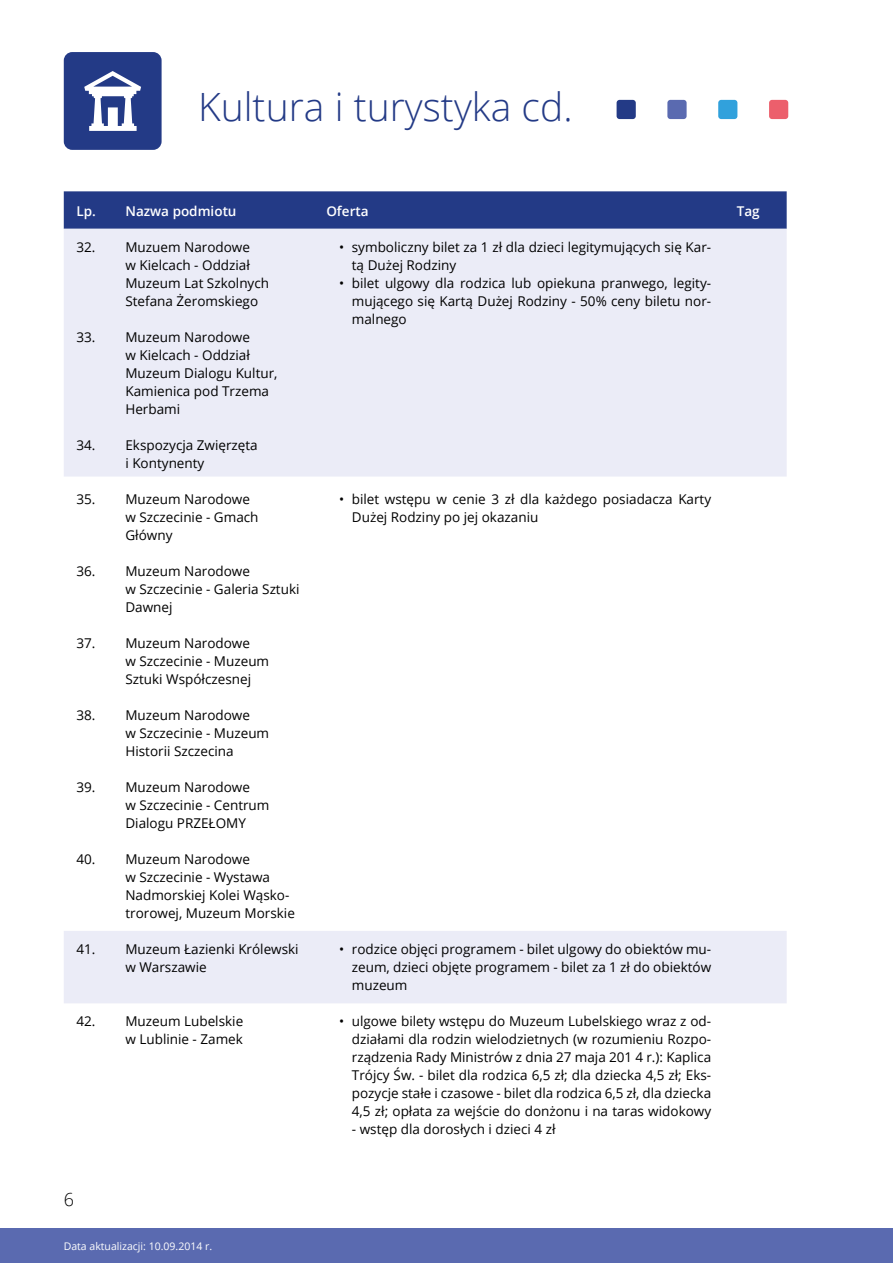
<style>
.page{position:relative;width:893px;height:1263px;background:#fff}
.page>*{position:absolute;margin:0;border:0;box-sizing:border-box;transform-origin:0 0}
.t1{font:300 39px "Open Sans";color:#233a86}
.t2{font:300 18px "Open Sans";color:#000}
.t3{font:13.5px/18px "Open Sans";color:#000}
.t4{font:600 13.5px "Open Sans";color:#fff}
.t5{font:10.5px "Open Sans";color:#fff}
</style>
<div class="page">
<div style="left:0;top:1229px;width:893px;height:34px;background:#5a6ab0"></div>
<div style="left:617px;top:100px;width:19px;height:19px;background:#233a86;border-radius:3px"></div>
<div style="left:667px;top:100px;width:20px;height:19px;background:#5a6ab0;border-radius:3px"></div>
<div style="left:718px;top:100px;width:19px;height:19px;background:#31a1dc;border-radius:3px"></div>
<div style="left:769px;top:100px;width:19px;height:19px;background:#ec5f6c;border-radius:3px"></div>
<div style="left:64px;top:52px;width:98px;height:98px;background:#233a86;border-radius:8px"></div>
<svg style="left:84px;top:71px;width:57px;height:60px"></svg>
<div style="left:64px;top:191px;width:723px;height:38px;background:#233a86"></div>
<svg style="left:64px;top:229px;width:723px;height:774px"></svg>
<h1 class="t1" style="left:198px;top:80px;width:376px">Kultura i turystyka cd.</h1>
<p class="t4" style="left:77px;top:202px;width:161px">Lp. Nazwa podmiotu</p>
<p class="t4" style="left:326px;top:202px;width:44px">Oferta</p>
<p class="t4" style="left:737px;top:202px;width:24px">Tag</p>
<p class="t3" style="left:125px;top:238px;width:145px;text-indent:-49px">32. Muzuem Narodowe<br>w Kielcach - Oddział<br>Muzeum Lat Szkolnych<br>Stefana Żeromskiego</p>
<p class="t3" style="left:352px;top:238px;width:361px;text-indent:-13px">• symboliczny bilet za 1 zł dla dzieci legitymujących się Kar&shy;tą Dużej Rodziny</p>
<p class="t3" style="left:352px;top:274px;width:361px;text-align:justify;text-indent:-13px">• bilet ulgowy dla rodzica lub opiekuna pranwego, legity&shy;mującego się Kartą Dużej Rodziny - 50% ceny biletu nor&shy;malnego</p>
<p class="t3" style="left:125px;top:328px;width:154px;text-indent:-49px">33. Muzeum Narodowe<br>w Kielcach - Oddział<br>Muzeum Dialogu Kultur,<br>Kamienica pod Trzema<br>Herbami</p>
<p class="t3" style="left:77px;top:436px;width:183px;text-align:center">34. Ekspozycja Zwięrzęta i Kontynenty</p>
<p class="t3" style="left:125px;top:490px;width:135px;text-indent:-49px">35. Muzeum Narodowe w Szczecinie - Gmach<br>Główny</p>
<p class="t3" style="left:352px;top:490px;width:361px;text-indent:-13px">• bilet wstępu w cenie 3 zł dla każdego posiadacza Karty<br>Dużej Rodziny po jej okazaniu</p>
<p class="t3" style="left:125px;top:562px;width:176px;text-indent:-49px">36. Muzeum Narodowe<br>w Szczecinie - Galeria Sztuki<br>Dawnej</p>
<p class="t3" style="left:125px;top:634px;width:145px;text-indent:-49px">37. Muzeum Narodowe<br>w Szczecinie - Muzeum<br>Sztuki Współczesnej</p>
<p class="t3" style="left:125px;top:706px;width:145px;text-indent:-49px">38. Muzeum Narodowe<br>w Szczecinie - Muzeum<br>Historii Szczecina</p>
<p class="t3" style="left:125px;top:778px;width:146px;text-indent:-49px">39. Muzeum Narodowe<br>w Szczecinie - Centrum<br>Dialogu PRZEŁOMY</p>
<p class="t3" style="left:125px;top:850px;width:171px;text-indent:-49px">40. Muzeum Narodowe<br>w Szczecinie - Wystawa<br>Nadmorskiej Kolei Wąsko&shy;trorowej, Muzeum Morskie</p>
<p class="t3" style="left:125px;top:940px;width:175px;text-indent:-49px">41. Muzeum Łazienki Królewski w Warszawie</p>
<p class="t3" style="left:352px;top:940px;width:361px;text-align:justify;text-indent:-13px">• rodzice objęci programem - bilet ulgowy do obiektów mu&shy;zeum, dzieci objęte programem - bilet za 1 zł do obiektów muzeum</p>
<p class="t3" style="left:77px;top:1012px;width:168px;text-align:right">42. Muzeum Lubelskie w Lublinie - Zamek</p>
<p class="t3" style="left:352px;top:1012px;width:361px;text-align:justify;text-indent:-13px">• ulgowe bilety wstępu do Muzeum Lubelskiego wraz z od&shy;działami dla rodzin wielodzietnych (w rozumieniu Rozpo&shy;rządzenia Rady Ministrów z dnia 27 maja 201 4 r.): Kaplica Trójcy Św. - bilet dla rodzica 6,5 zł; dla dziecka 4,5 zł; Eks&shy;pozycje stałe i czasowe - bilet dla rodzica 6,5 zł, dla dziecka 4,5 zł; opłata za wejście do donżonu i na taras widokowy</p>
<p class="t3" style="left:352px;top:1120px;width:205px">- wstęp dla dorosłych i dzieci 4 zł</p>
<h2 class="t2" style="left:64px;top:1187px;width:12px">6</h2>
<p class="t5" style="left:64px;top:1239px;width:150px">Data aktualizacji: 10.09.2014 r.</p>
</div>
